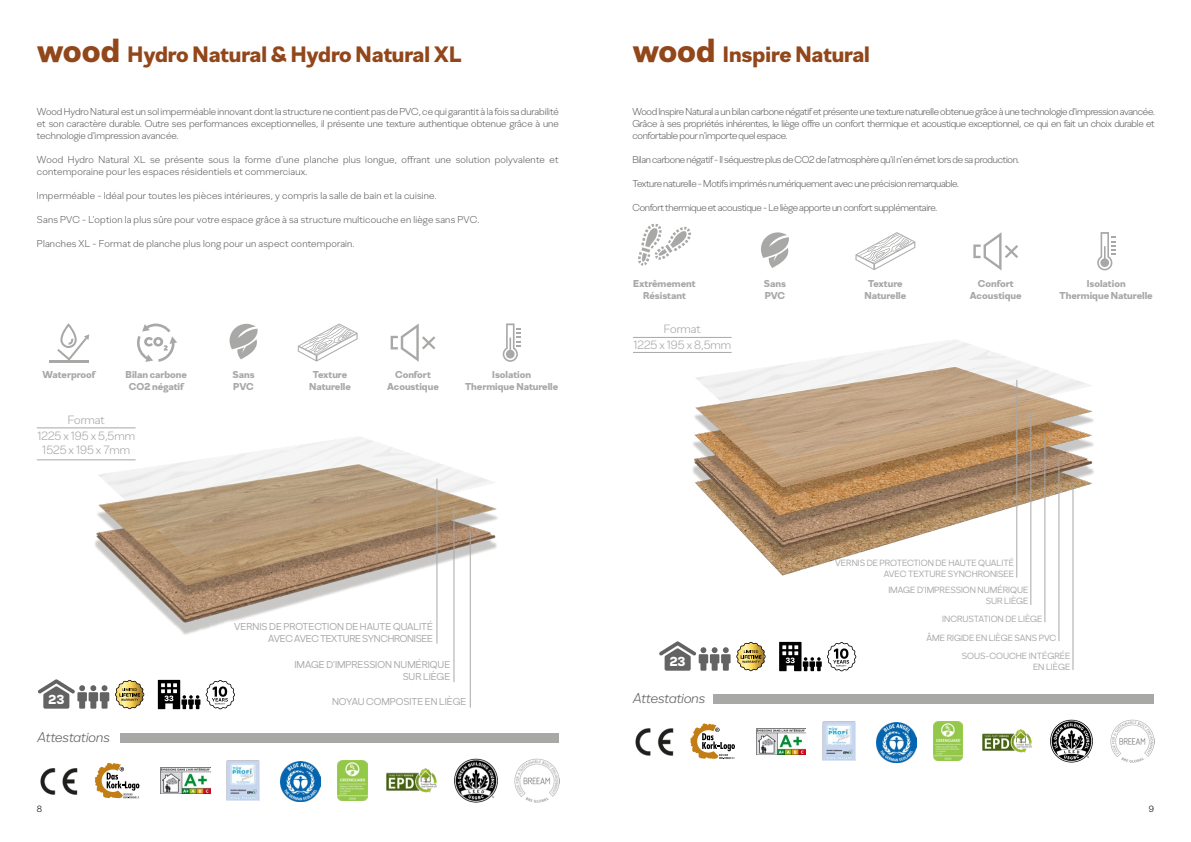
<style>
.page{position:relative;width:1191px;height:842px;background:#fff}
.page>*{position:absolute;margin:0;border:0;box-sizing:border-box;transform-origin:0 0}
.t1{font:900 22.2px "Amorim Sans";color:#92471b}
.t2{font:italic 300 14px "Amorim Sans";letter-spacing:-.01em;color:#646363}
.t3{font:900 13px "Amorim Sans";color:#fff}
.t4{font:300 12px/14.4px "Amorim Sans";color:#a8a8a7;text-align:center}
.t5{font:300 10px/12px "Amorim Sans";color:#646363;text-align:justify}
.t6{font:300 10px/12px "Amorim Sans";letter-spacing:.025em;color:#646363}
.t7{font:300 10px "Amorim Sans";letter-spacing:-.025em;color:#646363}
.t8{font:900 10px/12px "Amorim Sans";color:#a8a8a7;text-align:center}
.t9{font:10px/12px "Amorim Sans";letter-spacing:-.025em;color:#a8a8a7;text-align:right}
.t10{font:10px/12px "Amorim Sans";color:#a8a8a7;text-align:right}
.t11{font:9px/10.8px "Amorim Sans";color:#a8a8a7;text-align:right}
.t12{font:300 9px "Amorim Sans";color:#000}
.s1{font-size:33.3px}
</style>
<div class="page">
<img style="left:89px;top:437px;width:409px;height:209px">
<img style="left:40px;top:768px;width:38px;height:27px">
<svg style="left:94px;top:762px;width:46px;height:37px"></svg>
<img style="left:161px;top:767px;width:49px;height:26px">
<img style="left:227px;top:761px;width:33px;height:39px">
<img style="left:281px;top:762px;width:39px;height:39px">
<img style="left:338px;top:761px;width:29px;height:39px">
<img style="left:386px;top:769px;width:50px;height:23px">
<img style="left:454px;top:759px;width:44px;height:43px">
<img style="left:515px;top:759px;width:44px;height:43px">
<div style="left:120px;top:733px;width:438px;height:9px;background:#a8a8a7"></div>
<svg style="left:298px;top:323px;width:59px;height:39px"></svg>
<svg style="left:390px;top:323px;width:45px;height:39px"></svg>
<svg style="left:229px;top:324px;width:29px;height:35px"></svg>
<hr style="left:49px;top:360px;width:39px;height:2px;background:#a8a8a7">
<svg style="left:57px;top:323px;width:32px;height:38px"></svg>
<svg style="left:137px;top:324px;width:40px;height:38px"></svg>
<hr style="left:470px;top:532px;width:1px;height:175px;background:#a8a8a7">
<hr style="left:454px;top:506px;width:1px;height:176px;background:#a8a8a7">
<hr style="left:437px;top:479px;width:1px;height:165px;background:#a8a8a7">
<svg style="left:38px;top:679px;width:71px;height:30px"></svg>
<svg style="left:115px;top:680px;width:29px;height:29px"></svg>
<svg style="left:158px;top:680px;width:77px;height:29px"></svg>
<hr style="left:37px;top:428px;width:99px;height:1px;background:#a8a8a7">
<hr style="left:37px;top:460px;width:99px;height:1px;background:#a8a8a7">
<svg style="left:503px;top:323px;width:18px;height:39px"></svg>
<svg style="left:659px;top:641px;width:71px;height:30px"></svg>
<svg style="left:736px;top:642px;width:29px;height:29px"></svg>
<svg style="left:779px;top:642px;width:42px;height:29px"></svg>
<svg style="left:827px;top:642px;width:29px;height:29px"></svg>
<hr style="left:633px;top:337px;width:98px;height:1px;background:#a8a8a7">
<hr style="left:633px;top:352px;width:98px;height:1px;background:#a8a8a7">
<img style="left:635px;top:728px;width:39px;height:28px">
<svg style="left:690px;top:723px;width:45px;height:36px"></svg>
<img style="left:756px;top:728px;width:49px;height:26px">
<img style="left:822px;top:721px;width:33px;height:40px">
<img style="left:876px;top:722px;width:40px;height:40px">
<img style="left:933px;top:721px;width:30px;height:40px">
<img style="left:982px;top:729px;width:49px;height:24px">
<img style="left:1050px;top:719px;width:43px;height:44px">
<img style="left:1110px;top:719px;width:44px;height:44px">
<div style="left:713px;top:694px;width:441px;height:9px;background:#a8a8a7"></div>
<img style="left:692px;top:337px;width:402px;height:243px">
<hr style="left:1016px;top:380px;width:1px;height:198px;background:#a8a8a7">
<hr style="left:1030px;top:411px;width:1px;height:194px;background:#a8a8a7">
<hr style="left:1044px;top:435px;width:1px;height:187px;background:#a8a8a7">
<hr style="left:1058px;top:458px;width:1px;height:183px;background:#a8a8a7">
<hr style="left:1072px;top:483px;width:1px;height:187px;background:#a8a8a7">
<svg style="left:638px;top:224px;width:53px;height:42px"></svg>
<svg style="left:761px;top:232px;width:28px;height:36px"></svg>
<svg style="left:855px;top:232px;width:60px;height:38px"></svg>
<svg style="left:973px;top:232px;width:45px;height:38px"></svg>
<svg style="left:1097px;top:232px;width:18px;height:38px"></svg>
<h1 class="t1" style="left:37px;top:40px;width:426px"><span class="s1">wood</span> Hydro Natural &amp; Hydro Natural XL</h1>
<h1 class="t1" style="left:632px;top:40px;width:239px"><span class="s1">wood</span> Inspire Natural</h1>
<p class="t5" style="left:37px;top:105px;width:523px">Wood Hydro Natural est un sol imperméable innovant dont la structure ne contient pas de PVC, ce qui garantit à la fois sa durabilité et son caractère durable. Outre ses performances exceptionnelles, il présente une texture authentique obtenue grâce à une technologie d'impression avancée.</p>
<p class="t6" style="left:37px;top:153px;width:523px">Wood Hydro Natural XL se présente sous la forme d'une planche plus longue, offrant une solution polyvalente et contemporaine pour les espaces résidentiels et commerciaux.</p>
<p class="t6" style="left:37px;top:189px;width:401px">Imperméable - Idéal pour toutes les pièces intérieures, y compris la salle de bain et la cuisine.</p>
<p class="t6" style="left:37px;top:213px;width:444px">Sans PVC - L'option la plus sûre pour votre espace grâce à sa structure multicouche en liège sans PVC.</p>
<p class="t6" style="left:37px;top:237px;width:319px">Planches XL - Format de planche plus long pour un aspect contemporain.</p>
<p class="t8" style="left:43px;top:368px;width:54px">Waterproof</p>
<p class="t8" style="left:126px;top:368px;width:63px">Bilan carbone<br>CO2 négatif</p>
<p class="t8" style="left:232px;top:368px;width:24px;text-align:left">Sans<br>PVC</p>
<p class="t8" style="left:309px;top:368px;width:43px">Texture<br>Naturelle</p>
<p class="t8" style="left:387px;top:368px;width:53px">Confort<br>Acoustique</p>
<p class="t8" style="left:465px;top:368px;width:95px">Isolation<br>Thermique Naturelle</p>
<p class="t4" style="left:68px;top:413px;width:38px">Format</p>
<p class="t4" style="left:37px;top:428px;width:99px">1225 x 195 x 5,5mm<br>1525 x 195 x 7mm</p>
<p class="t9" style="left:234px;top:620px;width:200px">VERNIS DE PROTECTION DE HAUTE QUALITÉ<br>AVEC AVEC TEXTURE SYNCHRONISEE</p>
<p class="t10" style="left:294px;top:659px;width:157px">IMAGE D'IMPRESSION NUMÉRIQUE<br>SUR LIÈGE</p>
<h3 class="t3" style="left:49px;top:692px;width:17px">23</h3>
<p class="t10" style="left:332px;top:695px;width:136px">NOYAU COMPOSITE EN LIÈGE</p>
<h2 class="t2" style="left:37px;top:728px;width:74px">Attestations</h2>
<p class="t5" style="left:632px;top:105px;width:524px">Wood Inspire Natural a un bilan carbone négatif et présente une texture naturelle obtenue grâce à une technologie d'impression avancée.<br>Grâce à ses propriétés inhérentes, le liège offre un confort thermique et acoustique exceptionnel, ce qui en fait un choix durable et confortable pour n'importe quel espace.</p>
<p class="t7" style="left:632px;top:153px;width:388px">Bilan carbone négatif - Il séquestre plus de CO2 de l'atmosphère qu'il n'en émet lors de sa production.</p>
<p class="t7" style="left:632px;top:177px;width:328px">Texture naturelle - Motifs imprimés numériquement avec une précision remarquable.</p>
<p class="t7" style="left:632px;top:201px;width:306px">Confort thermique et acoustique - Le liège apporte un confort supplémentaire.</p>
<p class="t8" style="left:633px;top:277px;width:64px">Extrêmement<br>Résistant</p>
<p class="t8" style="left:764px;top:277px;width:24px;text-align:left">Sans<br>PVC</p>
<p class="t8" style="left:864px;top:277px;width:43px">Texture<br>Naturelle</p>
<p class="t8" style="left:970px;top:277px;width:53px">Confort<br>Acoustique</p>
<p class="t8" style="left:1059px;top:277px;width:95px">Isolation<br>Thermique Naturelle</p>
<p class="t4" style="left:664px;top:322px;width:38px">Format</p>
<p class="t4" style="left:633px;top:338px;width:99px">1225 x 195 x 8,5mm</p>
<h3 class="t3" style="left:670px;top:654px;width:17px">23</h3>
<h2 class="t2" style="left:632px;top:689px;width:74px">Attestations</h2>
<p class="t11" style="left:835px;top:557px;width:180px">VERNIS DE PROTECTION DE HAUTE QUALITÉ<br>AVEC TEXTURE SYNCHRONISEE</p>
<p class="t11" style="left:888px;top:585px;width:142px">IMAGE D'IMPRESSION NUMÉRIQUE<br>SUR LIÈGE</p>
<p class="t11" style="left:942px;top:613px;width:102px">INCRUSTATION DE LIÈGE</p>
<p class="t11" style="left:926px;top:632px;width:131px">ÂME RIGIDE EN LIÈGE SANS PVC</p>
<p class="t11" style="left:962px;top:651px;width:110px">SOUS-COUCHE INTÉGRÉE</p>
<p class="t11" style="left:1033px;top:661px;width:39px">EN LIÈGE</p>
<p class="t12" style="left:37px;top:803px;width:7px">8</p>
<p class="t12" style="left:1148px;top:803px;width:7px">9</p>
</div>
